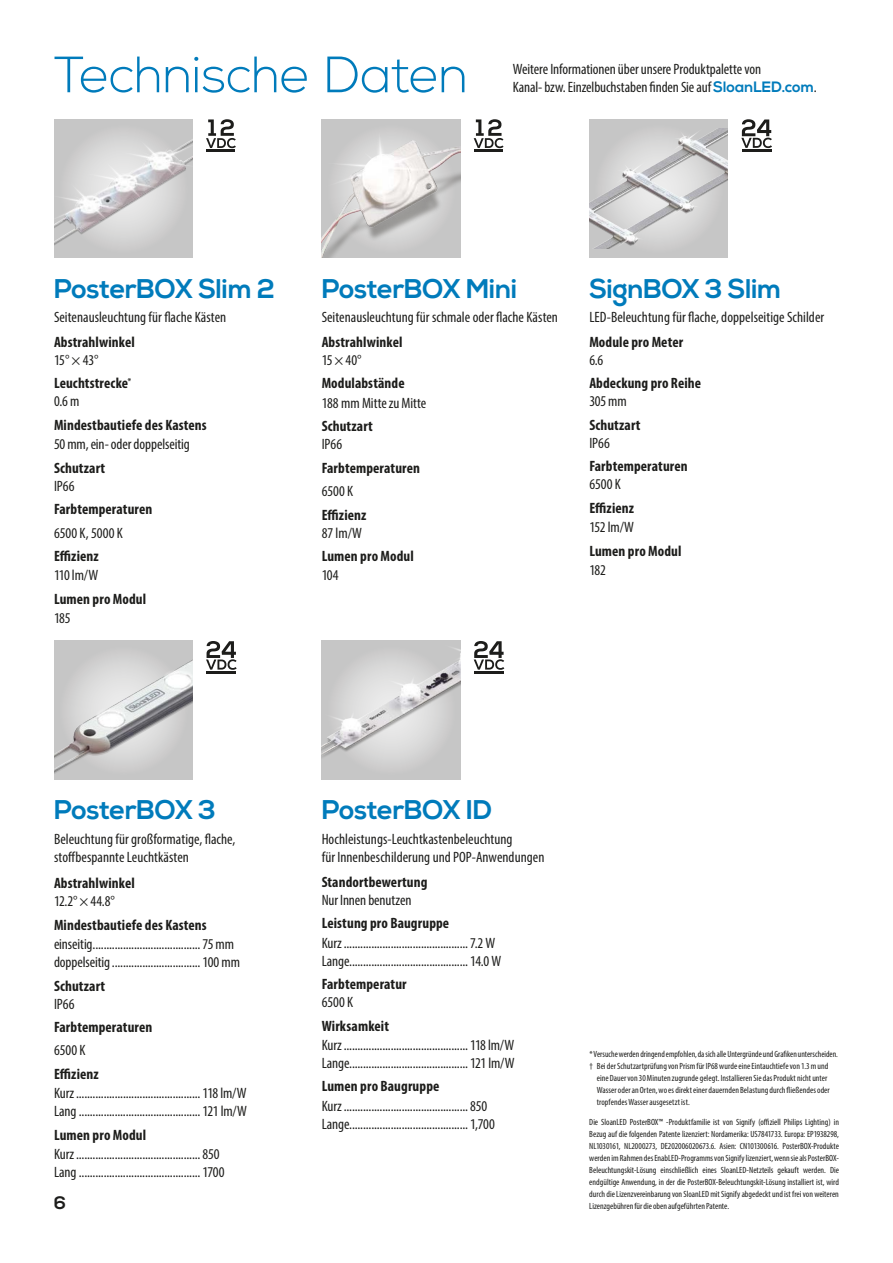
<style>
.page{position:relative;width:893px;height:1263px;background:#fff}
.page>*{position:absolute;margin:0;border:0;box-sizing:border-box;transform-origin:0 0}
.t1{font:300 51px "Nexa";letter-spacing:-.01em;color:#007bbb}
.t2{font:700 27px "Nexa";letter-spacing:-.01em;color:#007bbb}
.t3{font:700 18px "Nexa";color:#1d1d1b}
.t4{font:condensed 15px/18px "Myriad Pro";color:#1d1d1b}
.t5{font:700 condensed 15px/23.4px "Myriad Pro";letter-spacing:.01em;color:#1d1d1b}
.t6{font:condensed 9px/12px "Myriad Pro";letter-spacing:.005em;color:#1d1d1b}
.s1{font-family:"Nexa";font-weight:700;font-stretch:normal;color:#007bbb}
.s2{font-weight:400}
</style>
<div class="page">
<div style="left:54px;top:119px;width:139px;height:139px;background:#c6c6c6"></div>
<img style="left:54px;top:136px;width:139px;height:109px">
<hr style="left:207px;top:150px;width:28px;height:2px;background:#1d1d1b">
<svg style="left:206px;top:119px;width:30px;height:29px"></svg>
<img style="left:322px;top:119px;width:138px;height:139px">
<hr style="left:474px;top:150px;width:29px;height:2px;background:#1d1d1b">
<svg style="left:474px;top:119px;width:30px;height:29px"></svg>
<div style="left:589px;top:119px;width:139px;height:139px;background:#c6c6c6"></div>
<img style="left:589px;top:129px;width:139px;height:119px">
<svg style="left:741px;top:119px;width:31px;height:29px"></svg>
<hr style="left:742px;top:149px;width:29px;height:3px;background:#1d1d1b">
<img style="left:54px;top:641px;width:139px;height:138px">
<svg style="left:206px;top:641px;width:31px;height:29px"></svg>
<hr style="left:207px;top:671px;width:29px;height:3px;background:#1d1d1b">
<div style="left:322px;top:641px;width:138px;height:138px;background:#c6c6c6"></div>
<img style="left:322px;top:648px;width:138px;height:116px">
<svg style="left:474px;top:641px;width:30px;height:29px"></svg>
<hr style="left:474px;top:671px;width:30px;height:3px;background:#1d1d1b">
<h1 class="t1" style="left:54px;top:45px;width:416px">Technische Daten</h1>
<p class="t4" style="left:513px;top:60px;width:305px">Weitere Informationen über unsere Produktpalette von<br>Kanal- bzw. Einzelbuchstaben finden Sie auf <span class="s1">SloanLED.com</span>.</p>
<h2 class="t2" style="left:54px;top:273px;width:222px">PosterBOX Slim 2</h2>
<p class="t4" style="left:54px;top:308px;width:174px">Seitenausleuchtung für flache Kästen</p>
<p class="t5" style="left:54px;top:330px;width:82px">Abstrahlwinkel</p>
<p class="t5" style="left:54px;top:348px;width:79px"><span class="s2">15° × 43°<br></span>Leuchtstrecke<sup>*</sup></p>
<p class="t4" style="left:54px;top:392px;width:27px">0.6 m</p>
<p class="t5" style="left:54px;top:413px;width:154px">Mindestbautiefe des Kastens</p>
<p class="t4" style="left:54px;top:435px;width:137px">50 mm, ein- oder doppelseitig</p>
<p class="t5" style="left:54px;top:456px;width:53px">Schutzart</p>
<p class="t4" style="left:54px;top:477px;width:22px">IP66</p>
<p class="t5" style="left:54px;top:497px;width:100px">Farbtemperaturen</p>
<p class="t4" style="left:54px;top:523px;width:70px">6500 K, 5000 K</p>
<p class="t5" style="left:54px;top:544px;width:46px">Effizienz</p>
<p class="t4" style="left:54px;top:566px;width:46px">110 lm/W</p>
<p class="t5" style="left:54px;top:587px;width:94px">Lumen pro Modul</p>
<p class="t4" style="left:54px;top:609px;width:18px">185</p>
<h2 class="t2" style="left:322px;top:273px;width:197px">PosterBOX Mini</h2>
<p class="t4" style="left:322px;top:308px;width:238px">Seitenausleuchtung für schmale oder flache Kästen</p>
<p class="t5" style="left:322px;top:330px;width:82px">Abstrahlwinkel</p>
<p class="t4" style="left:322px;top:351px;width:41px">15 × 40°</p>
<p class="t5" style="left:322px;top:371px;width:85px">Modulabstände</p>
<p class="t4" style="left:322px;top:394px;width:106px">188 mm Mitte zu Mitte</p>
<p class="t5" style="left:322px;top:414px;width:53px">Schutzart</p>
<p class="t4" style="left:322px;top:435px;width:22px">IP66</p>
<p class="t5" style="left:322px;top:456px;width:100px">Farbtemperaturen</p>
<p class="t4" style="left:322px;top:482px;width:33px">6500 K</p>
<p class="t5" style="left:322px;top:503px;width:46px">Effizienz</p>
<p class="t4" style="left:322px;top:523px;width:42px">87 lm/W</p>
<p class="t5" style="left:322px;top:544px;width:94px">Lumen pro Modul</p>
<p class="t4" style="left:322px;top:566px;width:18px">104</p>
<h2 class="t2" style="left:589px;top:273px;width:194px">SignBOX 3 Slim</h2>
<p class="t4" style="left:589px;top:308px;width:236px">LED-Beleuchtung für flache, doppelseitige Schilder</p>
<p class="t5" style="left:589px;top:330px;width:95px">Module pro Meter</p>
<p class="t4" style="left:589px;top:351px;width:16px">6.6</p>
<p class="t5" style="left:589px;top:371px;width:113px">Abdeckung pro Reihe</p>
<p class="t4" style="left:589px;top:392px;width:39px">305 mm</p>
<p class="t5" style="left:589px;top:413px;width:53px">Schutzart</p>
<p class="t4" style="left:589px;top:434px;width:22px">IP66</p>
<p class="t5" style="left:589px;top:454px;width:100px">Farbtemperaturen</p>
<p class="t4" style="left:589px;top:475px;width:33px">6500 K</p>
<p class="t5" style="left:589px;top:496px;width:46px">Effizienz</p>
<p class="t4" style="left:589px;top:518px;width:46px">152 lm/W</p>
<p class="t5" style="left:589px;top:539px;width:94px">Lumen pro Modul</p>
<p class="t4" style="left:589px;top:561px;width:18px">182</p>
<h2 class="t2" style="left:54px;top:794px;width:163px">PosterBOX 3</h2>
<p class="t4" style="left:54px;top:830px;width:183px">Beleuchtung für großformatige, flache, stoffbespannte Leuchtkästen</p>
<p class="t5" style="left:54px;top:871px;width:82px">Abstrahlwinkel</p>
<p class="t4" style="left:54px;top:892px;width:62px">12.2° × 44.8°</p>
<p class="t5" style="left:54px;top:913px;width:154px">Mindestbautiefe des Kastens</p>
<p class="t4" style="left:54px;top:935px;width:187px">einseitig.......................................75 mm doppelseitig................................100 mm</p>
<p class="t5" style="left:54px;top:973px;width:53px">Schutzart</p>
<p class="t4" style="left:54px;top:994px;width:22px">IP66</p>
<p class="t5" style="left:54px;top:1015px;width:100px">Farbtemperaturen</p>
<p class="t4" style="left:54px;top:1041px;width:33px">6500 K</p>
<p class="t5" style="left:54px;top:1062px;width:46px">Effizienz</p>
<p class="t4" style="left:54px;top:1084px;width:194px">Kurz.............................................118 lm/W<br>Lang ............................................121 lm/W</p>
<p class="t5" style="left:54px;top:1123px;width:94px">Lumen pro Modul</p>
<p class="t4" style="left:54px;top:1145px;width:172px">Kurz.............................................850<br>Lang ............................................1700</p>
<p class="t3" style="left:54px;top:1192px;width:13px">6</p>
<h2 class="t2" style="left:322px;top:794px;width:172px">PosterBOX ID</h2>
<p class="t4" style="left:322px;top:830px;width:224px">Hochleistungs-Leuchtkastenbeleuchtung<br>für Innenbeschilderung und POP-Anwendungen</p>
<p class="t5" style="left:322px;top:870px;width:107px">Standortbewertung</p>
<p class="t4" style="left:322px;top:891px;width:91px">Nur Innen benutzen</p>
<p class="t5" style="left:322px;top:911px;width:129px">Leistung pro Baugruppe</p>
<p class="t4" style="left:322px;top:933px;width:181px">Kurz.............................................7.2 W<br>Lange...........................................14.0 W</p>
<p class="t5" style="left:322px;top:972px;width:86px">Farbtemperatur</p>
<p class="t4" style="left:322px;top:993px;width:33px">6500 K</p>
<p class="t5" style="left:322px;top:1013px;width:69px">Wirksamkeit</p>
<p class="t4" style="left:322px;top:1036px;width:194px">Kurz.............................................118 lm/W<br>Lange...........................................121 lm/W</p>
<p class="t5" style="left:322px;top:1074px;width:119px">Lumen pro Baugruppe</p>
<p class="t4" style="left:322px;top:1097px;width:175px">Kurz.............................................850<br>Lange...........................................1,700</p>
<p class="t6" style="left:589px;top:1048px;width:250px">* Versuche werden dringend empfohlen, da sich alle Untergründe und Grafiken unterscheiden. † Bei der Schutzartprüfung von Prism für IP68 wurde eine Eintauchtiefe von 1.3 m und</p>
<p class="t6" style="left:597px;top:1071px;width:235px">eine Dauer von 30 Minuten zugrunde gelegt. Installieren Sie das Produkt nicht unter<br>Wasser oder an Orten, wo es direkt einer dauernden Belastung durch fließendes oder tropfendes Wasser ausgesetzt ist.</p>
<p class="t6" style="left:589px;top:1116px;width:251px;text-align:justify">Die SloanLED PosterBOX™ -Produktfamilie ist von Signify (offiziell Philips Lighting) in Bezug auf die folgenden Patente lizenziert: Nordamerika: US7841733. Europa: EP1938298, NL1030161, NL2000273, DE202006020673.6. Asien: CN101300616. PosterBOX-Produkte werden im Rahmen des EnabLED-Programms von Signify lizenziert, wenn sie als PosterBOX-Beleuchtungskit-Lösung einschließlich eines SloanLED-Netzteils gekauft werden. Die endgültige Anwendung, in der die PosterBOX-Beleuchtungskit-Lösung installiert ist, wird durch die Lizenzvereinbarung von SloanLED mit Signify abgedeckt und ist frei von weiteren Lizenzgebühren für die oben aufgeführten Patente.</p>
</div>
